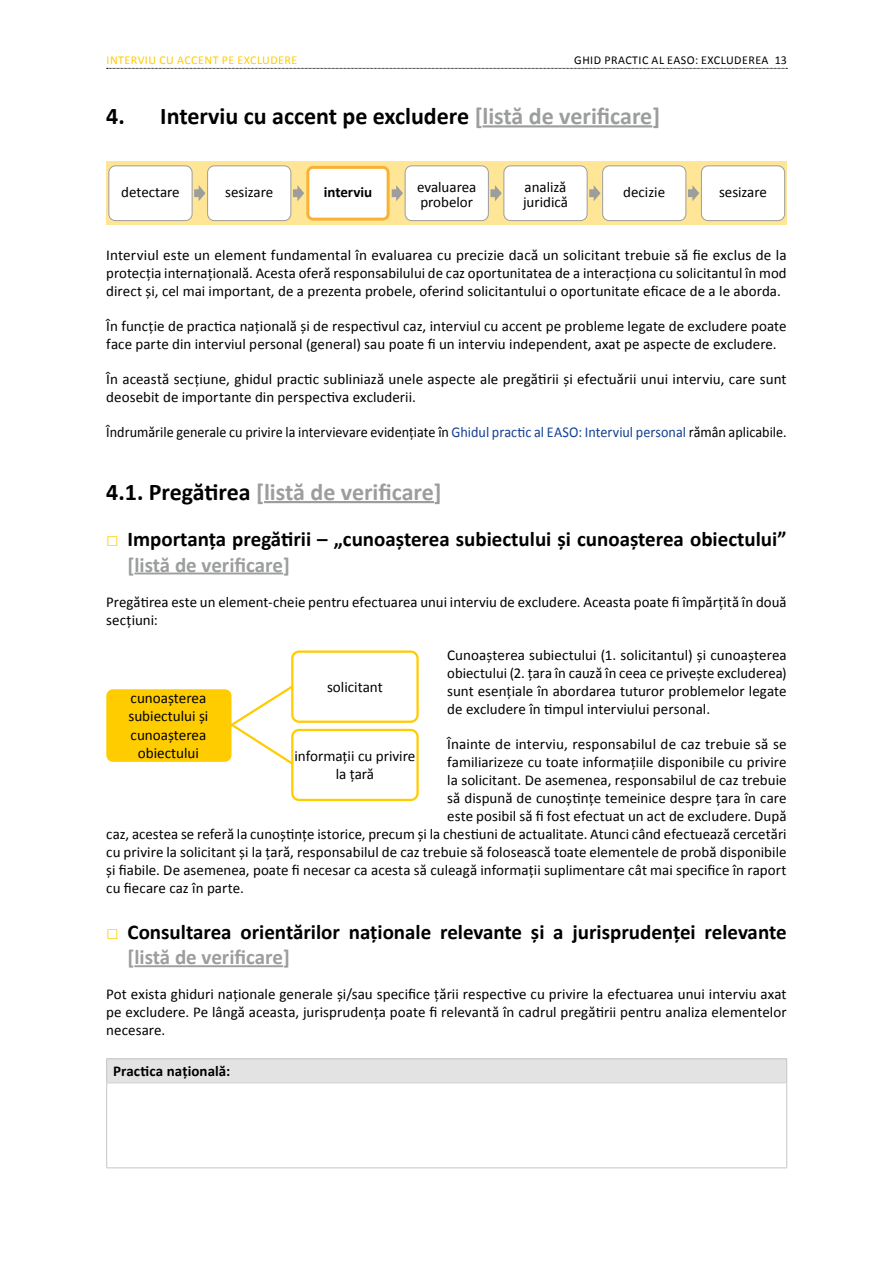
<style>
.page{position:relative;width:893px;height:1263px;background:#fff}
.page>*{position:absolute;margin:0;border:0;box-sizing:border-box;transform-origin:0 0}
.t1{font:700 24px "Calibri";color:#000}
.t2{font:700 24px "Calibri";color:#9c9d9d}
.t3{font:700 21px/25.2px "Calibri";color:#000}
.t4{font:15.15px/18.1px "Calibri";color:#000;text-align:center}
.t5{font:15px/18px "Calibri";letter-spacing:.005em;color:#000}
.t6{font:15px "Calibri";letter-spacing:.005em;color:#000;scale:.94 1}
.t7{font:700 15px "Calibri";letter-spacing:.005em;color:#000}
.t8{font:12px "Calibri";letter-spacing:.04em;color:#000}
.t9{font:12px "Calibri";letter-spacing:.04em;color:#fc0}
.s1{color:#9c9d9d}
.s2{color:#134094}
.s3{color:#000}
.s4{font-weight:400;color:#fc0}
</style>
<div class="page">
<svg style="left:107px;top:68px;width:680px;height:1px"></svg>
<hr style="left:482px;top:125px;width:170px;height:2px;background:#9c9d9d">
<hr style="left:264px;top:501px;width:170px;height:2px;background:#9c9d9d">
<hr style="left:134px;top:572px;width:149px;height:2px;background:#9c9d9d">
<hr style="left:134px;top:965px;width:149px;height:2px;background:#9c9d9d">
<div style="left:106px;top:161px;width:681px;height:64px;background:#ffe596"></div>
<div style="left:109px;top:166px;width:83px;height:55px;background:#fff;border-radius:7px"></div>
<div style="left:108px;top:165px;width:84px;height:56px;border:1px solid #9c9d9d;border-radius:7px"></div>
<div style="left:208px;top:166px;width:83px;height:55px;background:#fff;border-radius:7px"></div>
<div style="left:207px;top:165px;width:84px;height:56px;border:1px solid #9c9d9d;border-radius:7px"></div>
<div style="left:405px;top:166px;width:83px;height:55px;background:#fff;border-radius:7px"></div>
<div style="left:405px;top:165px;width:84px;height:56px;border:1px solid #9c9d9d;border-radius:7px"></div>
<div style="left:504px;top:166px;width:83px;height:55px;background:#fff;border-radius:7px"></div>
<div style="left:503px;top:165px;width:84px;height:56px;border:1px solid #9c9d9d;border-radius:7px"></div>
<div style="left:603px;top:166px;width:83px;height:55px;background:#fff;border-radius:7px"></div>
<div style="left:602px;top:165px;width:84px;height:56px;border:1px solid #9c9d9d;border-radius:7px"></div>
<div style="left:701px;top:166px;width:84px;height:55px;background:#fff;border-radius:7px"></div>
<div style="left:701px;top:165px;width:84px;height:56px;border:1px solid #9c9d9d;border-radius:7px"></div>
<svg style="left:194px;top:185px;width:12px;height:16px"></svg>
<svg style="left:293px;top:166px;width:110px;height:55px"></svg>
<svg style="left:490px;top:185px;width:12px;height:16px"></svg>
<svg style="left:589px;top:185px;width:12px;height:16px"></svg>
<svg style="left:688px;top:185px;width:11px;height:16px"></svg>
<div style="left:107px;top:1059px;width:680px;height:24px;background:#e3e3e3"></div>
<hr style="left:106px;top:1083px;width:1px;height:84px;background:#c5c6c6">
<hr style="left:786px;top:1083px;width:1px;height:84px;background:#c5c6c6">
<hr style="left:106px;top:1167px;width:681px;height:1px;background:#c5c6c6">
<svg style="left:106px;top:1059px;width:1px;height:23px"></svg>
<hr style="left:106px;top:1058px;width:681px;height:1px;background:#c5c6c6">
<svg style="left:786px;top:1059px;width:1px;height:23px"></svg>
<hr style="left:106px;top:1082px;width:681px;height:1px;background:#c5c6c6">
<div style="left:291px;top:650px;width:128px;height:73px;border:2px solid #fc0;border-radius:7px"></div>
<div style="left:106px;top:689px;width:126px;height:73px;background:#fc0;border-radius:7px"></div>
<div style="left:291px;top:729px;width:128px;height:72px;border:2px solid #fc0;border-radius:7px"></div>
<svg style="left:225px;top:683px;width:71px;height:84px"></svg>
<p class="t9" style="left:107px;top:52px;width:192px">INTERVIU CU ACCENT PE EXCLUDERE</p>
<p class="t8" style="left:574px;top:52px;width:214px">GHID PRACTIC AL EASO: EXCLUDEREA 13</p>
<h1 class="t1" style="left:106px;top:101px;width:555px">4. Interviu cu accent pe excludere <span class="s1">[listă de verificare]</span></h1>
<p class="t5" style="left:121px;top:183px;width:60px">detectare</p>
<p class="t5" style="left:225px;top:183px;width:50px">sesizare</p>
<p class="t7" style="left:324px;top:182px;width:50px">interviu</p>
<p class="t5" style="left:417px;top:179px;width:61px;line-height:15px">evaluarea probelor</p>
<p class="t5" style="left:523px;top:179px;width:46px;line-height:15px">analiză juridică</p>
<p class="t5" style="left:623px;top:183px;width:43px">decizie</p>
<p class="t5" style="left:719px;top:183px;width:50px">sesizare</p>
<p class="t5" style="left:106px;top:246px;width:682px;text-align:justify">Interviul este un element fundamental în evaluarea cu precizie dacă un solicitant trebuie să fie exclus de la protecția internațională. Acesta oferă responsabilului de caz oportunitatea de a interacționa cu solicitantul în mod direct și, cel mai important, de a prezenta probele, oferind solicitantului o oportunitate eficace de a le aborda.</p>
<p class="t5" style="left:106px;top:317px;width:682px">În funcție de practica națională și de respectivul caz, interviul cu accent pe probleme legate de excludere poate face parte din interviul personal (general) sau poate fi un interviu independent, axat pe aspecte de excludere.</p>
<p class="t5" style="left:106px;top:370px;width:682px">În această secțiune, ghidul practic subliniază unele aspecte ale pregătirii și efectuării unui interviu, care sunt deosebit de importante din perspectiva excluderii.</p>
<p class="t6" style="left:106px;top:423px;width:725px">Îndrumările generale cu privire la intervievare evidențiate în <span class="s2">Ghidul practic al EASO: Interviul personal</span> rămân aplicabile.</p>
<h1 class="t2" style="left:106px;top:477px;width:337px"><span class="s3">4.1. Pregătirea</span> [listă de verificare]</h1>
<h2 class="t3" style="left:128px;top:527px;width:661px;text-indent:-21px"><span class="s4">□</span> Importanța pregătirii – „cunoașterea subiectului și cunoașterea obiectului” <span class="s1">[listă de verificare]</span></h2>
<p class="t5" style="left:106px;top:593px;width:682px">Pregătirea este un element-cheie pentru efectuarea unui interviu de excludere. Aceasta poate fi împărțită în două secțiuni:</p>
<p class="t5" style="left:447px;top:646px;width:341px;text-align:justify">Cunoașterea subiectului (1. solicitantul) și cunoașterea obiectului (2. țara în cauză în ceea ce privește excluderea) sunt esențiale în abordarea tuturor problemelor legate de excludere în timpul interviului personal.</p>
<p class="t5" style="left:447px;top:735px;width:341px">Înainte de interviu, responsabilul de caz trebuie să se</p>
<p class="t5" style="left:447px;top:753px;width:341px">familiarizeze cu toate informațiile disponibile cu privire</p>
<p class="t5" style="left:447px;top:771px;width:341px">la solicitant. De asemenea, responsabilul de caz trebuie</p>
<p class="t5" style="left:447px;top:789px;width:341px">să dispună de cunoștințe temeinice despre țara în care</p>
<p class="t5" style="left:447px;top:807px;width:341px">este posibil să fi fost efectuat un act de excludere. După</p>
<p class="t5" style="left:106px;top:825px;width:682px">caz, acestea se referă la cunoștințe istorice, precum și la chestiuni de actualitate. Atunci când efectuează cercetări</p>
<p class="t5" style="left:106px;top:843px;width:682px">cu privire la solicitant și la țară, responsabilul de caz trebuie să folosească toate elementele de probă disponibile</p>
<p class="t5" style="left:106px;top:861px;width:682px">și fiabile. De asemenea, poate fi necesar ca acesta să culeagă informații suplimentare cât mai specifice în raport</p>
<p class="t5" style="left:106px;top:879px;width:139px">cu fiecare caz în parte.</p>
<h2 class="t3" style="left:128px;top:920px;width:661px;text-indent:-21px"><span class="s4">□</span> Consultarea orientărilor naționale relevante și a jurisprudenței relevante <span class="s1">[listă de verificare]</span></h2>
<p class="t5" style="left:106px;top:985px;width:682px;text-align:justify">Pot exista ghiduri naționale generale și/sau specifice țării respective cu privire la efectuarea unui interviu axat pe excludere. Pe lângă aceasta, jurisprudența poate fi relevantă în cadrul pregătirii pentru analiza elementelor necesare.</p>
<p class="t7" style="left:113px;top:1062px;width:119px">Practica națională:</p>
<p class="t4" style="left:327px;top:677px;width:57px">solicitant</p>
<p class="t4" style="left:128px;top:689px;width:81px">cunoașterea subiectului și cunoașterea obiectului</p>
<p class="t4" style="left:294px;top:747px;width:122px">informații cu privire la țară</p>
</div>
